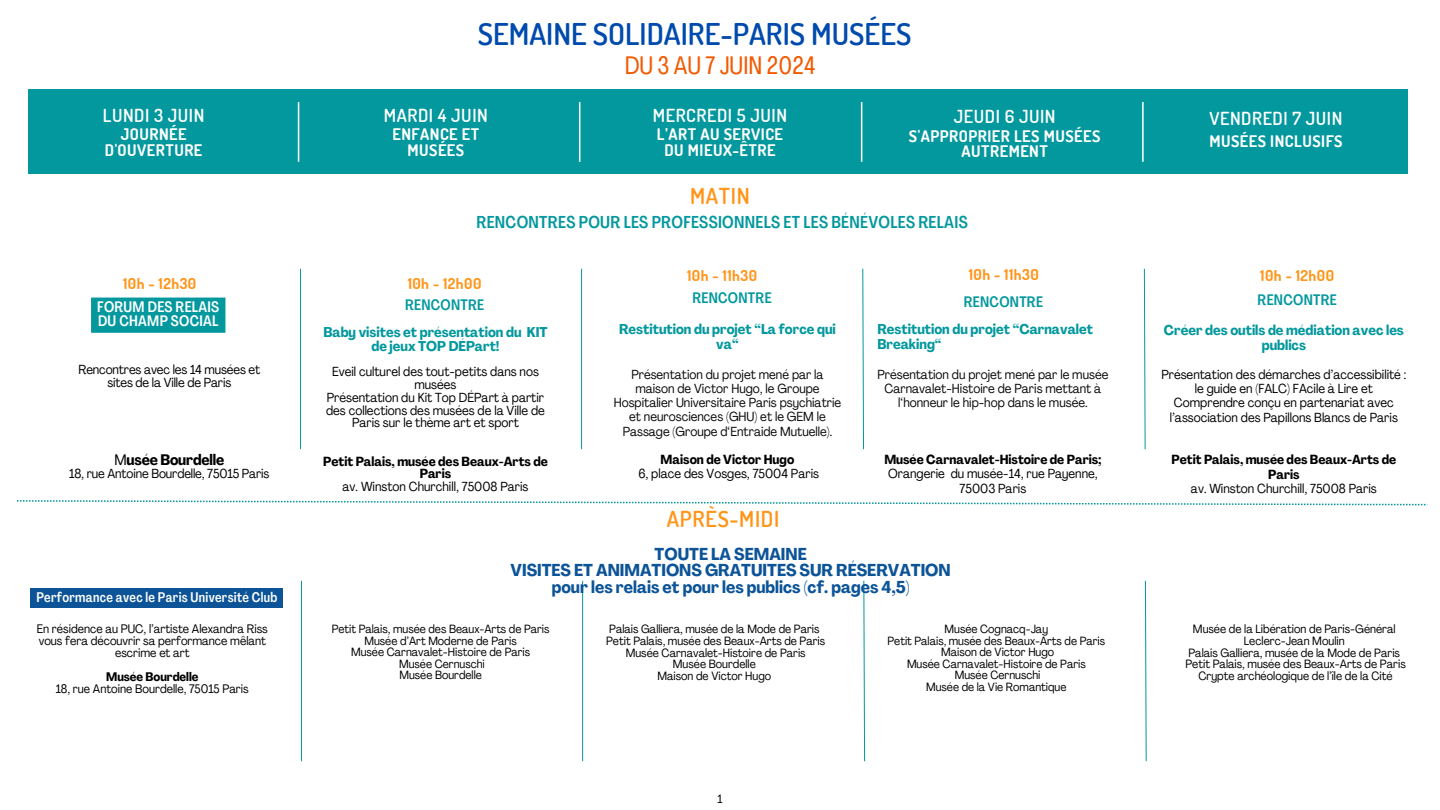
<style>
.page{position:relative;width:1440px;height:810px;background:#fff}
.page>*{position:absolute;margin:0;border:0;box-sizing:border-box;transform-origin:0 0}
.t1{font:600 30px "Dosis";color:#004aad}
.t2{font:25px "Agrandir Tight";color:#f25a02}
.t3{font:600 22px "Dosis";letter-spacing:.03em;color:#ff9417}
.t4{font:600 18px "Dosis";letter-spacing:.03em;color:#fff}
.t5{font:700 condensed 17px/16.5px "Agrandir";color:#0c5497;text-align:center}
.t6{font:500 17px "Agrandir Tight";letter-spacing:.02em;color:#03989e}
.t7{font:700 16px/15.8px "Dosis";letter-spacing:.03em;color:#fff;text-align:center}
.t8{font:700 15px "Dosis";letter-spacing:.03em;color:#ff9417}
.t9{font:500 15px "Agrandir Tight";letter-spacing:.02em;color:#03989e}
.t10{font:500 15px/14.2px "Agrandir Tight";letter-spacing:.02em;color:#fff}
.t11{font:700 condensed 15px "Agrandir";letter-spacing:-.01em;color:#000}
.t12{font:700 condensed 14px/15px "Agrandir";color:#03989e;text-align:center}
.t13{font:500 13.8px "Agrandir Tight";letter-spacing:.02em;color:#fff}
.t14{font:condensed 13px/14.2px "Agrandir";color:#000;text-align:center}
.t15{font:condensed 13px/14.2px "Agrandir";color:#090909;text-align:center}
.t16{font:700 condensed 13px/14.2px "Agrandir";color:#000;text-align:center}
.t17{font:condensed 12.2px/12px "Agrandir";color:#000;text-align:center}
.t18{font:700 condensed 12.2px "Agrandir";color:#000}
.t19{font:condensed 12px "Agrandir";color:#000}
.t20{font:condensed 11.9px/11.7px "Agrandir";color:#000;text-align:center}
.t21{font:condensed 11.8px "Agrandir";color:#000}
.s1{font-weight:400}
.s2{font-weight:700;color:#090909}
.s3{font-weight:700}
</style>
<div class="page">
<div style="left:28px;top:89px;width:1379px;height:85px;background:#03989e"></div>
<hr style="left:298px;top:102px;width:1px;height:60px;background:#fff">
<hr style="left:579px;top:102px;width:1px;height:60px;background:#fff">
<hr style="left:861px;top:102px;width:1px;height:60px;background:#fff">
<hr style="left:1142px;top:102px;width:2px;height:60px;background:#fff">
<svg style="left:862px;top:268px;width:2px;height:182px"></svg>
<svg style="left:1144px;top:268px;width:2px;height:182px"></svg>
<hr style="left:581px;top:269px;width:1px;height:180px;background:#03989e">
<hr style="left:300px;top:269px;width:1px;height:180px;background:#03989e">
<svg style="left:17px;top:500px;width:1409px;height:5px"></svg>
<div style="left:91px;top:298px;width:134px;height:35px;background:#03989e"></div>
<svg style="left:863px;top:580px;width:2px;height:182px"></svg>
<svg style="left:1145px;top:580px;width:2px;height:182px"></svg>
<hr style="left:582px;top:581px;width:1px;height:180px;background:#03989e">
<hr style="left:301px;top:581px;width:1px;height:180px;background:#03989e">
<div style="left:31px;top:589px;width:252px;height:19px;background:#0c5497"></div>
<h6 class="t1" style="left:478px;top:14px;width:435px">SEMAINE SOLIDAIRE-PARIS MUSÉES</h6>
<h2 class="t2" style="left:625px;top:55px;width:192px">DU 3 AU 7 JUIN 2024</h2>
<h3 class="t4" style="left:103px;top:103px;width:103px">LUNDI 3 JUIN</h3>
<h3 class="t7" style="left:105px;top:126px;width:99px">JOURNÉE<br>D'OUVERTURE</h3>
<h4 class="t4" style="left:384px;top:103px;width:105px">MARDI 4 JUIN</h4>
<h4 class="t7" style="left:392px;top:126px;width:88px">ENFANCE ET<br>MUSÉES</h4>
<h6 class="t4" style="left:653px;top:103px;width:136px">MERCREDI 5 JUIN</h6>
<h6 class="t7" style="left:657px;top:126px;width:128px">L’ART AU SERVICE<br>DU MIEUX-ÊTRE</h6>
<h6 class="t4" style="left:954px;top:104px;width:103px">JEUDI 6 JUIN</h6>
<h6 class="t7" style="left:909px;top:127px;width:193px">S'APPROPRIER LES MUSÉES<br>AUTREMENT</h6>
<h6 class="t4" style="left:1209px;top:107px;width:135px">VENDREDI 7 JUIN</h6>
<h6 class="t7" style="left:1209px;top:133px;width:135px">MUSÉES INCLUSIFS</h6>
<h1 class="t3" style="left:690px;top:181px;width:61px">MATIN</h1>
<h6 class="t6" style="left:477px;top:215px;width:493px">RENCONTRES POUR LES PROFESSIONNELS ET LES BÉNÉVOLES RELAIS</h6>
<p class="t8" style="left:123px;top:274px;width:75px">10h - 12h30</p>
<p class="t10" style="left:97px;top:301px;width:124px">FORUM DES RELAIS<br>DU CHAMP SOCIAL</p>
<p class="t14" style="left:78px;top:365px;width:183px;line-height:12.8px">Rencontres avec les 14 musées et sites de la Ville de Paris</p>
<p class="t11" style="left:114px;top:454px;width:111px"><span class="s1">M</span>usée Bourdelle</p>
<p class="t14" style="left:69px;top:467px;width:202px">18, rue Antoine Bourdelle, 75015 Paris</p>
<p class="t8" style="left:408px;top:274px;width:75px">10h - 12h00</p>
<p class="t12" style="left:323px;top:327px;width:226px;line-height:13.5px">Baby visites et présentation du KIT de jeux TOP DÉPart!</p>
<p class="t14" style="left:332px;top:367px;width:208px;line-height:12.8px">Eveil culturel des tout-petits dans nos musées</p>
<p class="t14" style="left:326px;top:392px;width:220px;line-height:12.8px">Présentation du Kit Top DÉPart à partir des collections des musées de la Ville de<br>Paris sur le thème art et sport</p>
<p class="t16" style="left:323px;top:456px;width:226px;line-height:12.8px">Petit Palais, musée des Beaux-Arts de<br>Paris</p>
<p class="t14" style="left:343px;top:481px;width:187px">av. Winston Churchill, 75008 Paris</p>
<p class="t9" style="left:405px;top:298px;width:81px">RENCONTRE</p>
<p class="t8" style="left:687px;top:265px;width:71px">10h - 11h30</p>
<h6 class="t9" style="left:692px;top:292px;width:81px">RENCONTRE</h6>
<p class="t12" style="left:619px;top:323px;width:218px">Restitution du projet “La force qui va“</p>
<p class="t15" style="left:614px;top:368px;width:229px">Présentation du projet mené par la maison de Victor Hugo, le Groupe Hospitalier Universitaire Paris psychiatrie et neurosciences (GHU) et le GEM le Passage (Groupe d‘Entraide Mutuelle).</p>
<p class="t16" style="left:661px;top:454px;width:135px">Maison de Victor Hugo</p>
<p class="t14" style="left:638px;top:468px;width:182px">6, place des Vosges, 75004 Paris</p>
<p class="t3" style="left:667px;top:505px;width:114px">APRÈS-MIDI</p>
<p class="t8" style="left:969px;top:265px;width:71px">10h - 11h30</p>
<p class="t9" style="left:964px;top:295px;width:81px">RENCONTRE</p>
<p class="t12" style="left:877px;top:323px;width:217px;text-align:left">Restitution du projet “Carnavalet<br>Breaking“</p>
<p class="t15" style="left:877px;top:368px;width:232px">Présentation du projet mené par le musée<br>Carnavalet-Histoire de Paris mettant à l‘honneur le hip-hop dans le musée.</p>
<h6 class="t14" style="left:884px;top:454px;width:219px"><span class="s2">M</span><span class="s3">usée Carnavalet-Histoire de Paris;<br></span>Orangerie du musée-14, rue Payenne,<br>75003 Paris</h6>
<p class="t8" style="left:1260px;top:265px;width:75px">10h - 12h00</p>
<p class="t9" style="left:1258px;top:293px;width:81px">RENCONTRE</p>
<h6 class="t12" style="left:1164px;top:324px;width:241px">Créer des outils de médiation avec les publics</h6>
<h6 class="t14" style="left:1161px;top:369px;width:247px">Présentation des démarches d’accessibilité : le guide en (FALC) FAcile à Lire et Comprendre conçu en partenariat avec l’association des Papillons Blancs de Paris</h6>
<p class="t16" style="left:1172px;top:454px;width:226px">Petit Palais, musée des Beaux-Arts de<br>Paris</p>
<p class="t14" style="left:1191px;top:483px;width:187px">av. Winston Churchill, 75008 Paris</p>
<p class="t13" style="left:36px;top:591px;width:242px">Performance avec le Paris Université Club</p>
<p class="t5" style="left:511px;top:547px;width:442px">TOUTE LA SEMAINE<br>VISITES ET ANIMATIONS GRATUITES SUR RÉSERVATION pour les relais et pour les publics (cf. pages 4,5)</p>
<h3 class="t17" style="left:37px;top:624px;width:232px">En résidence au PUC, l’artiste Alexandra Riss vous fera découvrir sa performance mêlant escrime et art</h3>
<h5 class="t18" style="left:106px;top:672px;width:94px">Musée Bourdelle</h5>
<p class="t17" style="left:56px;top:684px;width:194px">18, rue Antoine Bourdelle, 75015 Paris</p>
<p class="t21" style="left:332px;top:624px;width:219px">Petit Palais, musée des Beaux-Arts de Paris</p>
<p class="t21" style="left:365px;top:636px;width:154px">Musée d’Art Moderne de Paris</p>
<p class="t21" style="left:351px;top:647px;width:180px">Musée Carnavalet-Histoire de Paris</p>
<p class="t21" style="left:399px;top:659px;width:87px">Musée Cernuschi</p>
<p class="t21" style="left:399px;top:671px;width:84px">Musée Bourdelle</p>
<p class="t20" style="left:609px;top:624px;width:212px">Palais Galliera, musée de la Mode de Paris</p>
<p class="t20" style="left:606px;top:636px;width:220px">Petit Palais, musée des Beaux-Arts de Paris</p>
<p class="t20" style="left:626px;top:648px;width:181px">Musée Carnavalet-Histoire de Paris</p>
<p class="t20" style="left:673px;top:659px;width:84px">Musée Bourdelle</p>
<p class="t20" style="left:657px;top:671px;width:115px">Maison de Victor Hugo</p>
<p class="t21" style="left:945px;top:624px;width:105px">Musée Cognacq-Jay</p>
<p class="t21" style="left:888px;top:636px;width:219px">Petit Palais, musée des Beaux-Arts de Paris</p>
<p class="t21" style="left:941px;top:647px;width:115px">Maison de Victor Hugo</p>
<p class="t21" style="left:907px;top:659px;width:180px">Musée Carnavalet-Histoire de Paris</p>
<p class="t21" style="left:955px;top:671px;width:87px">Musée Cernuschi</p>
<p class="t21" style="left:926px;top:682px;width:142px">Musée de la Vie Romantique</p>
<p class="t20" style="left:1193px;top:624px;width:204px">Musée de la Libération de Paris-Général<br>Leclerc-Jean Moulin</p>
<p class="t20" style="left:1189px;top:648px;width:213px">Palais Galliera, musée de la Mode de Paris</p>
<p class="t20" style="left:1185px;top:660px;width:222px">Petit Palais, musée des Beaux-Arts de Paris</p>
<p class="t20" style="left:1198px;top:671px;width:196px">Crypte archéologique de l’île de la Cité</p>
<h4 class="t19" style="left:718px;top:794px;width:6px">1</h4>
</div>
